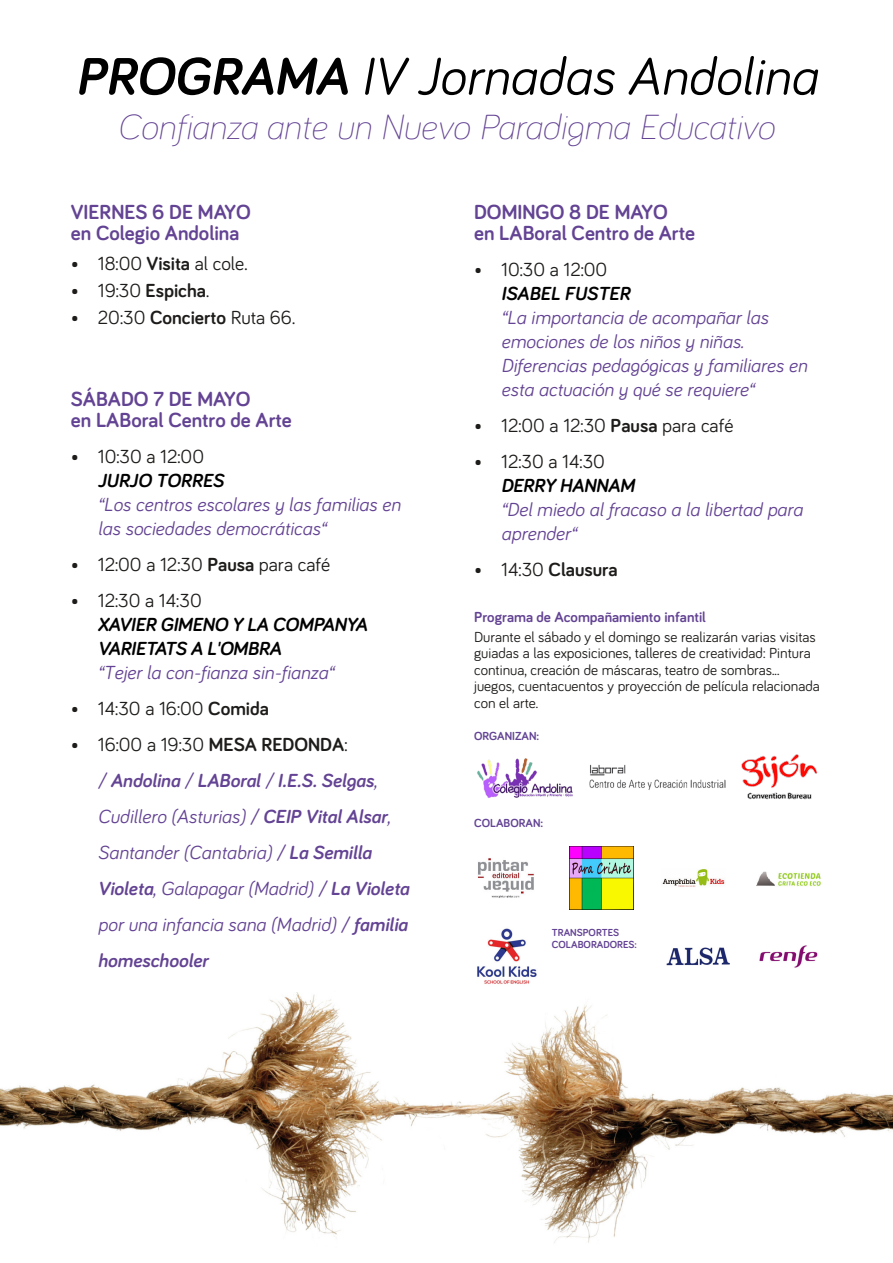
<style>
.page{position:relative;width:893px;height:1263px;background:#fff}
.page>*{position:absolute;margin:0;border:0;box-sizing:border-box;transform-origin:0 0}
.t1{font:italic 54px "Bariol";color:#000}
.t2{font:italic 300 36px "Bariol";color:#634393}
.t3{font:700 21px/21px "Bariol";color:#634393}
.t4{font:italic 19.5px/36px "Bariol";color:#634393}
.t5{font:19.5px "Bariol";color:#1e1c1a}
.t6{font:italic 700 19.5px/24px "Bariol";letter-spacing:-.01em;color:#000}
.t7{font:700 19.5px "Bariol";color:#1e1c1a}
.t8{font:15px/16.5px "Bariol";color:#1e1c1a}
.t9{font:700 15px "Bariol";color:#634393}
.t10{font:700 12px "Bariol";color:#634394}
.t11{font:700 10.5px/11.6px "Bariol";color:#634394}
.s1{font-weight:700}
.s2{font-weight:400}
.s3{font-style:normal;color:#1e1c1a}
.s4{font-weight:700;font-style:normal;color:#1e1c1a}
</style>
<div class="page">
<svg style="left:0;top:992px;width:893px;height:251px"></svg>
<img style="left:477px;top:758px;width:96px;height:40px">
<img style="left:589px;top:764px;width:137px;height:26px">
<img style="left:741px;top:754px;width:76px;height:46px">
<img style="left:477px;top:858px;width:57px;height:40px">
<img style="left:569px;top:846px;width:64px;height:64px">
<img style="left:662px;top:869px;width:63px;height:18px">
<img style="left:756px;top:871px;width:64px;height:15px">
<img style="left:477px;top:928px;width:60px;height:56px">
<img style="left:666px;top:947px;width:64px;height:19px">
<img style="left:759px;top:945px;width:59px;height:23px">
<h1 class="t1" style="left:76px;top:52px;width:743px"><span class="s1">PROGRAMA</span> IV Jornadas Andolina</h1>
<h2 class="t2" style="left:118px;top:111px;width:658px">Confianza ante un Nuevo Paradigma Educativo</h2>
<p class="t3" style="left:71px;top:202px;width:182px">VIERNES 6 DE MAYO en Colegio Andolina</p>
<p class="t5" style="left:71px;top:254px;width:178px"><span class="s1">•</span> 18:00 <span class="s1">Visita</span> al cole.</p>
<p class="t7" style="left:71px;top:281px;width:140px">• <span class="s2">19:30</span> Espicha<span class="s2">.</span></p>
<p class="t5" style="left:71px;top:308px;width:226px">• 20:30 <span class="s1">Concierto</span> Ruta 66.</p>
<p class="t3" style="left:71px;top:390px;width:222px">SÁBADO 7 DE MAYO<br>en LABoral Centro de Arte</p>
<p class="t5" style="left:71px;top:448px;width:135px">• 10:30 a 12:00</p>
<p class="t6" style="left:98px;top:470px;width:127px">JURJO TORRES</p>
<p class="t4" style="left:98px;top:494px;width:304px;line-height:24px">“Los centros escolares y las familias en las sociedades democráticas“</p>
<p class="t5" style="left:71px;top:556px;width:261px">• 12:00 a 12:30 <span class="s1">Pausa</span> para café</p>
<p class="t5" style="left:71px;top:592px;width:132px">• 12:30 a 14:30</p>
<p class="t6" style="left:98px;top:614px;width:271px">XAVIER GIMENO Y LA COMPANYA<br>VARIETATS A L'OMBRA</p>
<p class="t4" style="left:98px;top:656px;width:237px">“Tejer la con-fianza sin-fianza“</p>
<p class="t5" style="left:71px;top:700px;width:199px">• 14:30 a 16:00 <span class="s1">Comida</span></p>
<p class="t4" style="left:98px;top:728px;width:313px;text-indent:-27px"><span class="s3">• 16:00 a 19:30</span> <span class="s4">MESA REDONDA</span><span class="s3">:<br></span>/ <span class="s1">Andolina</span> / <span class="s1">LABoral</span> / <span class="s1">I.E.S. Selgas</span>, Cudillero (Asturias) / <span class="s1">CEIP Vital Alsar</span>, Santander (Cantabria) / <span class="s1">La Semilla Violeta</span>, Galapagar (Madrid) / <span class="s1">La Violeta </span>por una infancia sana (Madrid) / <span class="s1">familia homeschooler</span></p>
<p class="t3" style="left:474px;top:202px;width:222px">DOMINGO 8 DE MAYO<br>en LABoral Centro de Arte</p>
<p class="t5" style="left:474px;top:260px;width:135px">• 10:30 a 12:00</p>
<p class="t6" style="left:501px;top:282px;width:130px">ISABEL FUSTER</p>
<p class="t4" style="left:501px;top:306px;width:308px;line-height:24px">“La importancia de acompañar las emociones de los niños y niñas.<br>Diferencias pedagógicas y familiares en esta actuación y qué se requiere“</p>
<p class="t5" style="left:474px;top:416px;width:261px">• 12:00 a 12:30 <span class="s1">Pausa</span> para café</p>
<p class="t5" style="left:474px;top:452px;width:132px">• 12:30 a 14:30</p>
<p class="t6" style="left:501px;top:474px;width:135px">DERRY HANNAM</p>
<p class="t4" style="left:501px;top:498px;width:303px;line-height:24px">“Del miedo al fracaso a la libertad para aprender“</p>
<p class="t7" style="left:474px;top:560px;width:145px"><span class="s2">• 14:30</span> Clausura</p>
<p class="t9" style="left:474px;top:610px;width:233px">Programa de Acompañamiento infantil</p>
<p class="t8" style="left:474px;top:629px;width:347px">Durante el sábado y el domingo se realizarán varias visitas guiadas a las exposiciones, talleres de creatividad: Pintura continua, creación de máscaras, teatro de sombras... juegos, cuentacuentos y proyección de película relacionada con el arte.</p>
<p class="t10" style="left:474px;top:731px;width:67px">ORGANIZAN:</p>
<p class="t10" style="left:474px;top:818px;width:71px">COLABORAN:</p>
<p class="t11" style="left:552px;top:927px;width:87px">TRANSPORTES<br>COLABORADORES:</p>
</div>
